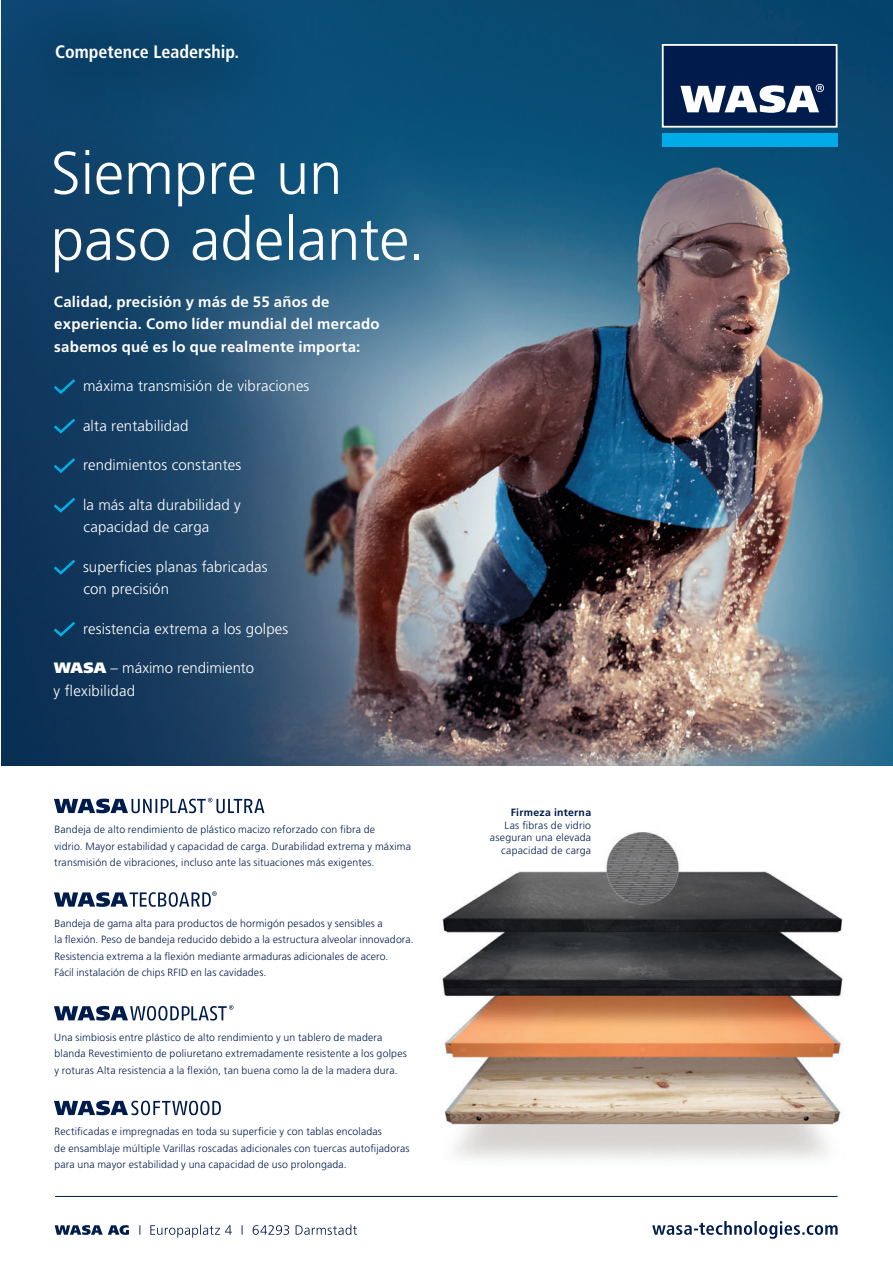
<style>
.page{position:relative;width:893px;height:1263px;background:#fff}
.page>*{position:absolute;margin:0;border:0;box-sizing:border-box;transform-origin:0 0}
.t1{font:300 60px/66px "Frutiger LT Pro";color:#fff}
.t2{font:700 condensed 18px "Frutiger LT Pro";color:#fff}
.t3{font:300 15px/22.5px "Frutiger LT Pro";letter-spacing:.01em;color:#fff}
.t4{font:700 15px/22.5px "Frutiger LT Pro";letter-spacing:.015em;color:#fff}
.t5{font:300 10.5px/16.5px "Frutiger LT Pro";letter-spacing:.015em;color:#001c4c}
.t6{font:700 10.5px "Frutiger LT Pro";letter-spacing:.025em;color:#001c4c}
.s1{font-family:"Frutiger LT Std";font-weight:900}
</style>
<div class="page">
<img style="left:1px;top:0;width:892px;height:766px">
<img style="left:440px;top:832px;width:404px;height:327px">
<div style="left:663px;top:45px;width:174px;height:82px;background:#001c4c"></div>
<div style="left:662px;top:44px;width:175px;height:84px;border:2px solid #fff"></div>
<svg style="left:680px;top:84px;width:144px;height:29px"></svg>
<div style="left:662px;top:133px;width:175px;height:13px;background:#00abe7"></div>
<svg style="left:55px;top:1224px;width:302px;height:13px"></svg>
<svg style="left:652px;top:1221px;width:186px;height:18px"></svg>
<img style="left:1px;top:0;width:313px;height:139px">
<hr style="left:55px;top:1196px;width:782px;height:1px;background:#001c4c">
<svg style="left:54px;top:891px;width:163px;height:16px"></svg>
<svg style="left:54px;top:798px;width:210px;height:15px"></svg>
<svg style="left:54px;top:1005px;width:179px;height:15px"></svg>
<svg style="left:54px;top:1100px;width:167px;height:15px"></svg>
<svg style="left:51px;top:376px;width:27px;height:20px"></svg>
<svg style="left:51px;top:416px;width:27px;height:19px"></svg>
<svg style="left:51px;top:455px;width:27px;height:20px"></svg>
<svg style="left:51px;top:495px;width:27px;height:19px"></svg>
<svg style="left:51px;top:557px;width:27px;height:19px"></svg>
<svg style="left:51px;top:619px;width:27px;height:19px"></svg>
<h2 class="t2" style="left:55px;top:41px;width:186px">Competence Leadership.</h2>
<h1 class="t1" style="left:51px;top:145px;width:375px">Siempre un paso adelante.</h1>
<h3 class="t4" style="left:54px;top:290px;width:327px">Calidad, precisión y más de 55 años de experiencia. Como líder mundial del mercado sabemos qué es lo que realmente importa:</h3>
<h3 class="t3" style="left:83px;top:376px;width:228px">máxima transmisión de vibraciones</h3>
<h3 class="t3" style="left:83px;top:415px;width:107px">alta rentabilidad</h3>
<h3 class="t3" style="left:83px;top:455px;width:160px">rendimientos constantes</h3>
<h3 class="t3" style="left:83px;top:494px;width:159px">la más alta durabilidad y capacidad de carga</h3>
<h3 class="t3" style="left:83px;top:556px;width:186px">superficies planas fabricadas con precisión</h3>
<h3 class="t3" style="left:83px;top:618px;width:207px">resistencia extrema a los golpes</h3>
<h3 class="t3" style="left:54px;top:658px;width:202px"><span class="s1">WASA</span> – máximo rendimiento y flexibilidad</h3>
<p class="t5" style="left:54px;top:822px;width:358px">Bandeja de alto rendimiento de plástico macizo reforzado con fibra de<br>vidrio. Mayor estabilidad y capacidad de carga. Durabilidad extrema y máxima transmisión de vibraciones, incluso ante las situaciones más exigentes.</p>
<p class="t5" style="left:54px;top:916px;width:361px">Bandeja de gama alta para productos de hormigón pesados y sensibles a<br>la flexión. Peso de bandeja reducido debido a la estructura alveolar innovadora.<br>Resistencia extrema a la flexión mediante armaduras adicionales de acero.<br>Fácil instalación de chips RFID en las cavidades.</p>
<p class="t5" style="left:54px;top:1030px;width:354px">Una simbiosis entre plástico de alto rendimiento y un tablero de madera blanda Revestimiento de poliuretano extremadamente resistente a los golpes y roturas Alta resistencia a la flexión, tan buena como la de la madera dura.</p>
<p class="t5" style="left:54px;top:1124px;width:357px">Rectificadas e impregnadas en toda su superficie y con tablas encoladas<br>de ensamblaje múltiple Varillas roscadas adicionales con tuercas autofijadoras para una mayor estabilidad y una capacidad de uso prolongada.</p>
<p class="t6" style="left:511px;top:806px;width:82px">Firmeza interna</p>
<p class="t5" style="left:490px;top:819px;width:103px;line-height:12.8px;text-align:right">Las fibras de vidrio aseguran una elevada capacidad de carga</p>
</div>
